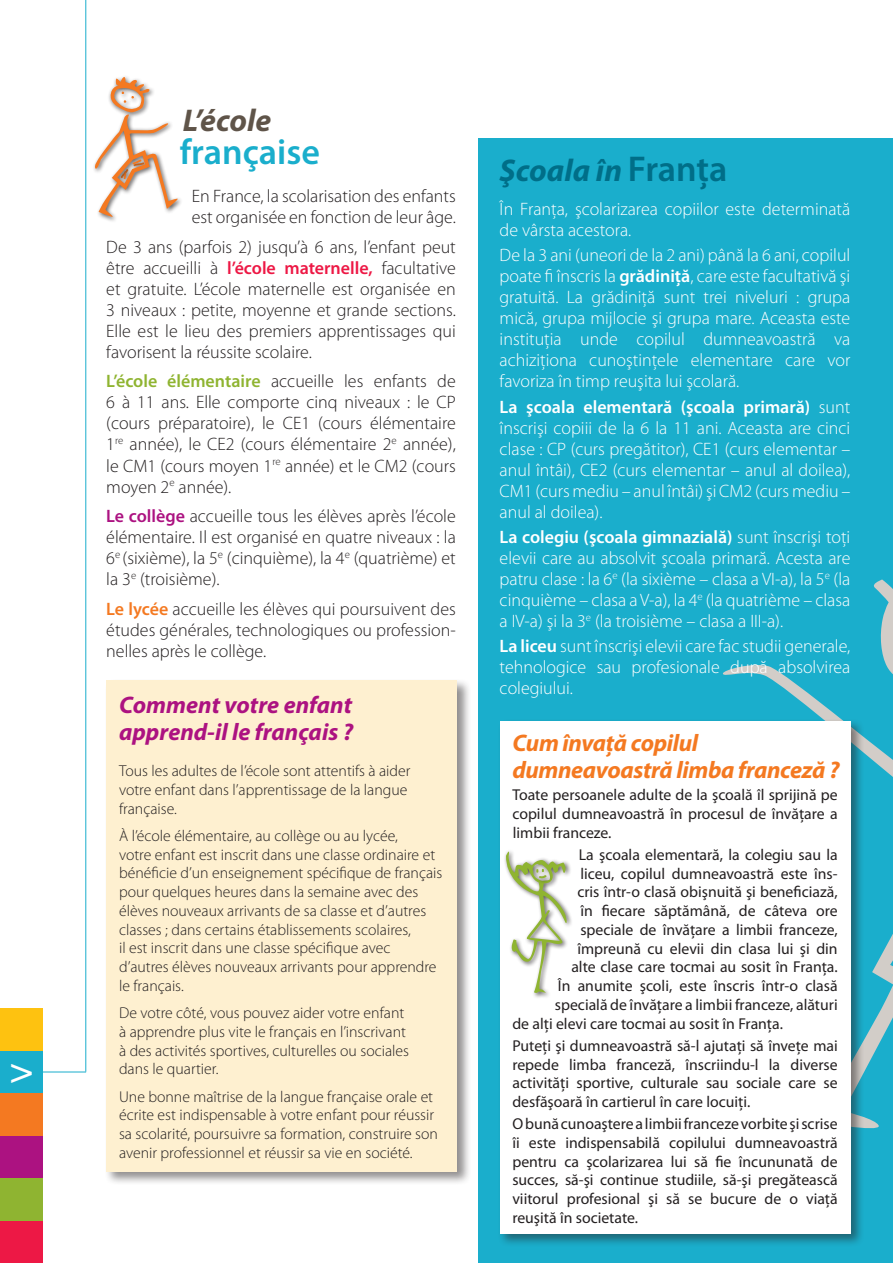
<style>
.page{position:relative;width:893px;height:1263px;background:#fff}
.page>*{position:absolute;margin:0;border:0;box-sizing:border-box;transform-origin:0 0}
.t1{font:600 36px "Myriad Pro";color:#1aaecc}
.t2{font:36px "Helvetica";color:#fff}
.titre{font:italic 700 31.5px "Myriad Pro";color:#006e88}
.t3{font:italic 700 31.5px "Myriad Pro";color:#5f5449}
.titre-2{font:italic 700 24px/27px "Myriad Pro";letter-spacing:-.015em;color:#f47921}
.titre-3{font:italic 700 24px/27px "Myriad Pro";color:#ac1281}
.t4{font:300 18px/21px "Myriad Pro";color:#fff;text-align:justify}
.t5{font:300 18px/21px "Myriad Pro";color:#231f20;text-align:justify}
.light_c12{font:15.75px/18.8px "Myriad Pro";color:#231f20;text-align:justify}
.t6{font:300 15.75px/18.8px "Myriad Pro";color:#231f20}
.s1{font-weight:600;color:#ed1845}
.s2{font-weight:600;color:#8fb431}
.s3{font-weight:600;color:#ac1281}
.s4{font-weight:600;color:#f47921}
.s5{font-weight:600;font-style:normal;font-size:36px}
.s6{font-weight:600}
</style>
<div class="page">
<div style="left:478px;top:138px;width:415px;height:1125px;background:#1aaecc"></div>
<svg style="left:723px;top:579px;width:170px;height:550px"></svg>
<div style="left:104px;top:678px;width:367px;height:508px;background:#231f20;opacity:.5"></div>
<div style="left:106px;top:680px;width:351px;height:491px;background:#fef0d0"></div>
<div style="left:497px;top:718px;width:368px;height:529px;background:#231f20;opacity:.5"></div>
<div style="left:500px;top:721px;width:350px;height:512px;background:#fff"></div>
<div style="left:0;top:1220px;width:43px;height:43px;background:#ed1845"></div>
<div style="left:0;top:1178px;width:43px;height:42px;background:#8fb431"></div>
<div style="left:0;top:1135px;width:43px;height:43px;background:#ac1281"></div>
<div style="left:0;top:1093px;width:43px;height:42px;background:#f47921"></div>
<div style="left:0;top:1050px;width:43px;height:43px;background:#1aaecc"></div>
<div style="left:0;top:1008px;width:43px;height:42px;background:#fec210"></div>
<hr style="left:85px;top:0;width:1px;height:1071px;background:#1aaecc">
<hr style="left:43px;top:1071px;width:43px;height:1px;background:#1aaecc">
<svg style="left:94px;top:77px;width:85px;height:141px"></svg>
<div style="left:503px;top:849px;width:69px;height:150px;background:#231f20;opacity:.75"></div>
<svg style="left:506px;top:851px;width:61px;height:142px"></svg>
<p class="t2" style="left:11px;top:1042px;width:23px">&gt;</p>
<p class="t3" style="left:183px;top:100px;width:90px">L’école</p>
<p class="t1" style="left:180px;top:129px;width:142px">française</p>
<p class="t5" style="left:192px;top:186px;width:266px">En France, la scolarisation des enfants est organisée en fonction de leur âge.</p>
<p class="t5" style="left:106px;top:236px;width:351px">De 3 ans (parfois 2) jusqu’à 6 ans, l’enfant peut être accueilli à <span class="s1">l’école maternelle,</span> facultative et gratuite. L’école maternelle est organisée en 3 niveaux : petite, moyenne et grande sections.<br>Elle est le lieu des premiers apprentissages qui favorisent la réussite scolaire.</p>
<p class="t5" style="left:106px;top:371px;width:351px"><span class="s2">L’école élémentaire</span> accueille les enfants de 6 à 11 ans. Elle comporte cinq niveaux : le CP (cours préparatoire), le CE1 (cours élémentaire 1<sup>re</sup> année), le CE2 (cours élémentaire 2<sup>e</sup> année), le CM1 (cours moyen 1<sup>re</sup> année) et le CM2 (cours moyen 2<sup>e</sup> année).</p>
<p class="t5" style="left:106px;top:505px;width:351px"><span class="s3">Le collège</span> accueille tous les élèves après l’école élémentaire. Il est organisé en quatre niveaux : la 6<sup>e</sup> (sixième), la 5<sup>e</sup> (cinquième), la 4<sup>e</sup> (quatrième) et la 3<sup>e</sup> (troisième).</p>
<p class="t5" style="left:106px;top:598px;width:351px"><span class="s4">Le lycée</span> accueille les élèves qui poursuivent des études générales, technologiques ou profession&shy;nelles après le collège.</p>
<p class="titre-3" style="left:119px;top:691px;width:236px">Comment votre enfant apprend-il le français ?</p>
<p class="t6" style="left:119px;top:761px;width:293px">Tous les adultes de l’école sont attentifs à aider votre enfant dans l’apprentissage de la langue française.</p>
<p class="t6" style="left:119px;top:826px;width:325px">À l’école élémentaire, au collège ou au lycée,<br>votre enfant est inscrit dans une classe ordinaire et bénéficie d’un enseignement spécifique de français pour quelques heures dans la semaine avec des élèves nouveaux arrivants de sa classe et d’autres classes ; dans certains établissements scolaires,<br>il est inscrit dans une classe spécifique avec d’autres élèves nouveaux arrivants pour apprendre le français.</p>
<p class="t6" style="left:119px;top:1003px;width:291px">De votre côté, vous pouvez aider votre enfant à apprendre plus vite le français en l’inscrivant à des activités sportives, culturelles ou sociales dans le quartier.</p>
<p class="t6" style="left:119px;top:1087px;width:320px">Une bonne maîtrise de la langue française orale et écrite est indispensable à votre enfant pour réussir sa scolarité, poursuivre sa formation, construire son avenir professionnel et réussir sa vie en société.</p>
<p class="titre" style="left:500px;top:150px;width:229px">Şcoala în <span class="s5">Franţa</span></p>
<p class="t4" style="left:500px;top:199px;width:352px">În Franţa, şcolarizarea copiilor este determinată de vârsta acestora.</p>
<p class="t4" style="left:500px;top:245px;width:352px">De la 3 ani (uneori de la 2 ani) până la 6 ani, copilul poate fi înscris la <span class="s6">grădiniţă</span>, care este facultativă şi gratuită. La grădiniţă sunt trei niveluri : grupa mică, grupa mijlocie şi grupa mare. Aceasta este instituţia unde copilul dumneavoastră va achiziţiona cunoştinţele elementare care vor favoriza în timp reuşita lui şcolară.</p>
<p class="t4" style="left:500px;top:396px;width:352px"><span class="s6">La şcoala elementară (şcoala primară)</span> sunt înscrişi copiii de la 6 la 11 ani. Aceasta are cinci clase : CP (curs pregătitor), CE1 (curs elementar – anul întâi), CE2 (curs elementar – anul al doilea), CM1 (curs mediu – anul întâi) şi CM2 (curs mediu – anul al doilea).</p>
<p class="t4" style="left:500px;top:526px;width:352px"><span class="s6">La colegiu (şcoala gimnazială)</span> sunt înscrişi toţi elevii care au absolvit şcoala primară. Acesta are patru clase : la 6<sup>e</sup> (la sixième – clasa a VI-a), la 5<sup>e</sup> (la cinquième – clasa a V-a), la 4<sup>e</sup> (la quatrième – clasa a IV-a) şi la 3<sup>e</sup> (la troisième – clasa a III-a).</p>
<p class="t4" style="left:500px;top:636px;width:352px"><span class="s6">La liceu</span> sunt înscrişi elevii care fac studii generale, tehnologice sau profesionale după absolvirea colegiului.</p>
<p class="titre-2" style="left:512px;top:729px;width:329px">Cum învaţă copilul dumneavoastră limba franceză ?</p>
<p class="light_c12" style="left:512px;top:785px;width:327px">Toate persoanele adulte de la şcoală îl sprijină pe copilul dumneavoastră în procesul de învăţare a limbii franceze.</p>
<p class="light_c12" style="left:579px;top:845px;width:260px">La şcoala elementară, la colegiu sau la</p>
<p class="light_c12" style="left:580px;top:864px;width:259px">liceu, copilul dumneavoastră este îns-</p>
<p class="light_c12" style="left:577px;top:882px;width:262px">cris într-o clasă obişnuită şi beneficiază,</p>
<p class="light_c12" style="left:580px;top:901px;width:259px">în fiecare săptămână, de câteva ore</p>
<p class="light_c12" style="left:580px;top:920px;width:259px">speciale de învăţare a limbii franceze,</p>
<p class="light_c12" style="left:577px;top:939px;width:262px">împreună cu elevii din clasa lui şi din</p>
<p class="light_c12" style="left:571px;top:957px;width:268px">alte clase care tocmai au sosit în Franţa.</p>
<p class="light_c12" style="left:558px;top:976px;width:281px">În anumite şcoli, este înscris într-o clasă</p>
<p class="light_c12" style="left:555px;top:995px;width:284px">specială de învăţare a limbii franceze, alături</p>
<p class="light_c12" style="left:512px;top:1014px;width:272px">de alţi elevi care tocmai au sosit în Franţa.</p>
<p class="light_c12" style="left:512px;top:1036px;width:327px">Puteţi şi dumneavoastră să-l ajutaţi să înveţe mai repede limba franceză, înscriindu-l la diverse activităţi sportive, culturale sau sociale care se desfăşoară în cartierul în care locuiţi.</p>
<p class="light_c12" style="left:512px;top:1114px;width:327px">O bună cunoaştere a limbii franceze vorbite şi scrise îi este indispensabilă copilului dumneavoastră pentru ca şcolarizarea lui să fie încununată de succes, să-şi continue studiile, să-şi pregătească viitorul profesional şi să se bucure de o viaţă reuşită în societate.</p>
</div>
